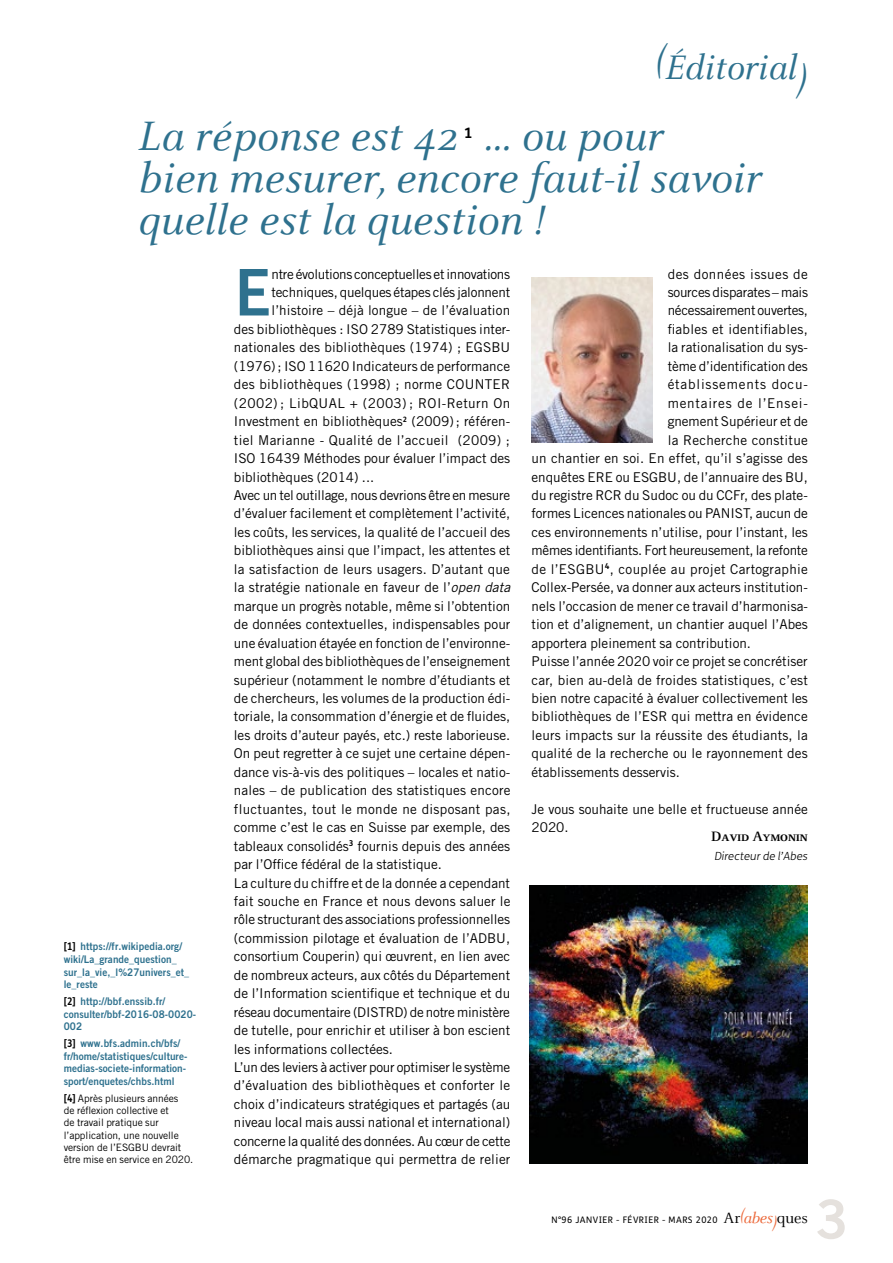
<style>
.page{position:relative;width:893px;height:1263px;background:#fff}
.page>*{position:absolute;margin:0;border:0;box-sizing:border-box;transform-origin:0 0}
.t1{font:65.4px "Museo Sans 700";color:#2e718e}
.t2{font:54px "Trade Gothic Bold Two";color:#e5e1dd}
.t3{font:italic 45.3px/42px "Celeste";letter-spacing:.005em;color:#2e718e}
.t4{font:italic 37.5px "Celeste";color:#2e718e}
.t5{font:700 15px "Celeste Caps";letter-spacing:-.005em;color:#000}
.t6{font:700 14.4px "FS Me";color:#000}
.t7{font:13.5px/18.5px "Trade Gothic";color:#000}
.t8{font:13.5px "Trade Gothic";letter-spacing:.02em;color:#000}
.t9{font:13.5px "Trade Gothic";letter-spacing:-.02em;color:#000}
.t10{font:13.5px "Trade Gothic";letter-spacing:.025em;color:#000}
.t11{font:13.5px "Trade Gothic";letter-spacing:.03em;color:#000}
.t12{font:13.5px "Trade Gothic";letter-spacing:.06em;color:#000}
.t13{font:italic 300 11.25px "FS Me";letter-spacing:.01em;color:#000}
.t14{font:10.5px/12.6px "Trade Gothic Bold Two";letter-spacing:.005em;color:#2e718e;scale:.95 1}
.t15{font:10.2px/12.3px "Trade Gothic";letter-spacing:-.005em;color:#000}
.t16{font:9px "FS Me";letter-spacing:.05em;color:#000}
.s1{font-family:"FS Me";font-weight:700;color:#000}
.s2{font-family:"FS Me";font-weight:700;font-size:10.5px}
.s3{font-style:italic}
.s4{font-family:"Celeste";font-size:16.5px}
.s5{font-family:"Celeste";font-style:italic;font-size:16.5px;color:#ec6839}
</style>
<div class="page">
<img style="left:531px;top:277px;width:122px;height:166px">
<img style="left:530px;top:885px;width:278px;height:278px">
<h3 class="t4" style="left:654px;top:48px;width:155px">(Éditorial)</h3>
<h3 class="t3" style="left:138px;top:116px;width:321px">La réponse est 42</h3>
<p class="t6" style="left:464px;top:122px;width:10px">1</p>
<h3 class="t3" style="left:138px;top:116px;width:624px;text-indent:345px">… ou pour<br>bien mesurer, encore faut-il savoir quelle est la question !</h3>
<p class="t14" style="left:64px;top:940px;width:134px"><span class="s1">[1]</span> https://fr.wikipedia.org/ wiki/La_grande_question_ sur_la_vie,_l%27univers_et_ le_reste</p>
<p class="t14" style="left:64px;top:995px;width:141px"><span class="s1">[2]</span> http://bbf.enssib.fr/ consulter/bbf-2016-08-0020-<br>002</p>
<p class="t14" style="left:64px;top:1037px;width:132px"><span class="s1">[3]</span> www.bfs.admin.ch/bfs/ fr/home/statistiques/culture&shy;medias-societe-information&shy;sport/enquetes/chbs.html</p>
<p class="t15" style="left:64px;top:1092px;width:131px"><span class="s2">[4]</span> Après plusieurs années<br>de réflexion collective et<br>de travail pratique sur l’application, une nouvelle version de l’ESGBU devrait être mise en service en 2020.</p>
<h1 class="t1" style="left:234px;top:256px;width:39px">E</h1>
<p class="t9" style="left:272px;top:266px;width:240px">ntre évolutions conceptuelles et innovations</p>
<p class="t7" style="left:272px;top:283px;width:240px">techniques, quelques étapes clés jalonnent</p>
<p class="t7" style="left:272px;top:301px;width:240px">l’histoire – déjà longue – de l’évaluation</p>
<p class="t7" style="left:234px;top:320px;width:278px">des bibliothèques : ISO 2789 Statistiques inter-</p>
<p class="t7" style="left:234px;top:338px;width:278px">nationales des bibliothèques (1974) ; EGSBU</p>
<p class="t7" style="left:234px;top:357px;width:278px">(1976); ISO 11620 Indicateurs de performance</p>
<p class="t8" style="left:234px;top:376px;width:278px">des bibliothèques (1998) ; norme COUNTER</p>
<p class="t11" style="left:234px;top:395px;width:278px">(2002) ; LibQUAL + (2003) ; ROI-Return On</p>
<p class="t7" style="left:234px;top:412px;width:278px">Investment en bibliothèques<sup>2</sup> (2009); référen-</p>
<p class="t8" style="left:234px;top:432px;width:278px">tiel Marianne - Qualité de l’accueil (2009) ;</p>
<p class="t7" style="left:234px;top:449px;width:278px">ISO 16439 Méthodes pour évaluer l’impact des</p>
<p class="t7" style="left:234px;top:467px;width:142px">bibliothèques (2014) ...</p>
<p class="t7" style="left:234px;top:486px;width:278px">Avec un tel outillage, nous devrions être en mesure</p>
<p class="t7" style="left:234px;top:504px;width:278px">d’évaluer facilement et complètement l’activité,</p>
<p class="t7" style="left:234px;top:523px;width:278px">les coûts, les services, la qualité de l’accueil des</p>
<p class="t7" style="left:234px;top:541px;width:278px">bibliothèques ainsi que l’impact, les attentes et</p>
<p class="t7" style="left:234px;top:560px;width:278px">la satisfaction de leurs usagers. D’autant que</p>
<p class="t7" style="left:234px;top:578px;width:278px">la stratégie nationale en faveur de l’<span class="s3">open data</span></p>
<p class="t7" style="left:234px;top:596px;width:278px">marque un progrès notable, même si l’obtention</p>
<p class="t7" style="left:234px;top:615px;width:278px">de données contextuelles, indispensables pour</p>
<p class="t7" style="left:234px;top:633px;width:278px">une évaluation étayée en fonction de l’environne-</p>
<p class="t7" style="left:234px;top:652px;width:278px">ment global des bibliothèques de l’enseignement</p>
<p class="t7" style="left:234px;top:670px;width:278px">supérieur (notamment le nombre d’étudiants et</p>
<p class="t7" style="left:234px;top:689px;width:278px">de chercheurs, les volumes de la production édi-</p>
<p class="t7" style="left:234px;top:707px;width:278px">toriale, la consommation d’énergie et de fluides,</p>
<p class="t7" style="left:234px;top:726px;width:278px">les droits d’auteur payés, etc.) reste laborieuse.</p>
<p class="t7" style="left:234px;top:744px;width:278px">On peut regretter à ce sujet une certaine dépen-</p>
<p class="t7" style="left:234px;top:763px;width:278px">dance vis-à-vis des politiques – locales et natio-</p>
<p class="t7" style="left:234px;top:781px;width:278px">nales – de publication des statistiques encore</p>
<p class="t10" style="left:234px;top:801px;width:278px">fluctuantes, tout le monde ne disposant pas,</p>
<p class="t7" style="left:234px;top:818px;width:278px">comme c’est le cas en Suisse par exemple, des</p>
<p class="t7" style="left:234px;top:836px;width:278px">tableaux consolidés<sup>3</sup> fournis depuis des années</p>
<p class="t7" style="left:234px;top:855px;width:210px">par l’Office fédéral de la statistique.</p>
<p class="t7" style="left:234px;top:873px;width:278px">La culture du chiffre et de la donnée a cependant</p>
<p class="t7" style="left:234px;top:892px;width:278px">fait souche en France et nous devons saluer le</p>
<p class="t7" style="left:234px;top:910px;width:278px">rôle structurant des associations professionnelles</p>
<p class="t7" style="left:234px;top:929px;width:278px">(commission pilotage et évaluation de l’ADBU,</p>
<p class="t7" style="left:234px;top:947px;width:278px">consortium Couperin) qui œuvrent, en lien avec</p>
<p class="t7" style="left:234px;top:965px;width:278px">de nombreux acteurs, aux côtés du Département</p>
<p class="t7" style="left:234px;top:984px;width:278px">de l’Information scientifique et technique et du</p>
<p class="t7" style="left:234px;top:1002px;width:278px">réseau documentaire (DISTRD) de notre ministère</p>
<p class="t7" style="left:234px;top:1021px;width:278px">de tutelle, pour enrichir et utiliser à bon escient</p>
<p class="t7" style="left:234px;top:1039px;width:161px">les informations collectées.</p>
<p class="t7" style="left:234px;top:1058px;width:278px">L’un des leviers à activer pour optimiser le système</p>
<p class="t7" style="left:234px;top:1076px;width:278px">d’évaluation des bibliothèques et conforter le</p>
<p class="t7" style="left:234px;top:1095px;width:278px">choix d’indicateurs stratégiques et partagés (au</p>
<p class="t7" style="left:234px;top:1113px;width:278px">niveau local mais aussi national et international)</p>
<p class="t7" style="left:234px;top:1132px;width:278px">concerne la qualité des données. Au cœur de cette</p>
<p class="t7" style="left:234px;top:1150px;width:278px">démarche pragmatique qui permettra de relier</p>
<p class="t11" style="left:668px;top:266px;width:142px">des données issues de</p>
<p class="t9" style="left:668px;top:284px;width:142px">sources disparates – mais</p>
<p class="t9" style="left:668px;top:302px;width:142px">nécessairement ouvertes,</p>
<p class="t8" style="left:668px;top:321px;width:142px">fiables et identifiables,</p>
<p class="t7" style="left:668px;top:338px;width:142px">la rationalisation du sys-</p>
<p class="t7" style="left:668px;top:357px;width:142px">tème d’identification des</p>
<p class="t12" style="left:668px;top:376px;width:142px">établissements docu-</p>
<p class="t12" style="left:668px;top:395px;width:142px">mentaires de l’Ensei-</p>
<p class="t7" style="left:668px;top:412px;width:142px">gnement Supérieur et de</p>
<p class="t8" style="left:668px;top:432px;width:142px">la Recherche constitue</p>
<p class="t7" style="left:531px;top:449px;width:278px">un chantier en soi. En effet, qu’il s’agisse des</p>
<p class="t7" style="left:531px;top:467px;width:278px">enquêtes ERE ou ESGBU, de l’annuaire des BU,</p>
<p class="t7" style="left:531px;top:486px;width:278px">du registre RCR du Sudoc ou du CCFr, des plate-</p>
<p class="t7" style="left:531px;top:504px;width:278px">formes Licences nationales ou PANIST, aucun de</p>
<p class="t7" style="left:531px;top:523px;width:278px">ces environnements n’utilise, pour l’instant, les</p>
<p class="t7" style="left:531px;top:541px;width:278px">mêmes identifiants. Fort heureusement, la refonte</p>
<p class="t10" style="left:531px;top:561px;width:278px">de l’ESGBU<sup>4</sup>, couplée au projet Cartographie</p>
<p class="t7" style="left:531px;top:578px;width:278px">Collex-Persée, va donner aux acteurs institution-</p>
<p class="t7" style="left:531px;top:596px;width:278px">nels l’occasion de mener ce travail d’harmonisa-</p>
<p class="t7" style="left:531px;top:615px;width:278px">tion et d’alignement, un chantier auquel l’Abes</p>
<p class="t7" style="left:531px;top:633px;width:221px">apportera pleinement sa contribution.</p>
<p class="t7" style="left:531px;top:652px;width:278px">Puisse l’année 2020 voir ce projet se concrétiser</p>
<p class="t7" style="left:531px;top:670px;width:278px">car, bien au-delà de froides statistiques, c’est</p>
<p class="t7" style="left:531px;top:689px;width:278px">bien notre capacité à évaluer collectivement les</p>
<p class="t7" style="left:531px;top:707px;width:278px">bibliothèques de l’ESR qui mettra en évidence</p>
<p class="t7" style="left:531px;top:726px;width:278px">leurs impacts sur la réussite des étudiants, la</p>
<p class="t7" style="left:531px;top:744px;width:278px">qualité de la recherche ou le rayonnement des</p>
<p class="t7" style="left:531px;top:763px;width:150px">établissements desservis.</p>
<p class="t7" style="left:531px;top:799px;width:278px">Je vous souhaite une belle et fructueuse année<br>2020.</p>
<p class="t5" style="left:711px;top:828px;width:98px">David Aymonin</p>
<p class="t13" style="left:715px;top:848px;width:95px">Directeur de l’Abes</p>
<p class="t16" style="left:551px;top:1214px;width:258px">N°96 JANVIER - FÉVRIER - MARS 2020 <span class="s4">Ar</span><sup>(</sup><span class="s5">abes)</span><span class="s4">ques</span></p>
<h2 class="t2" style="left:815px;top:1186px;width:34px">3</h2>
</div>
